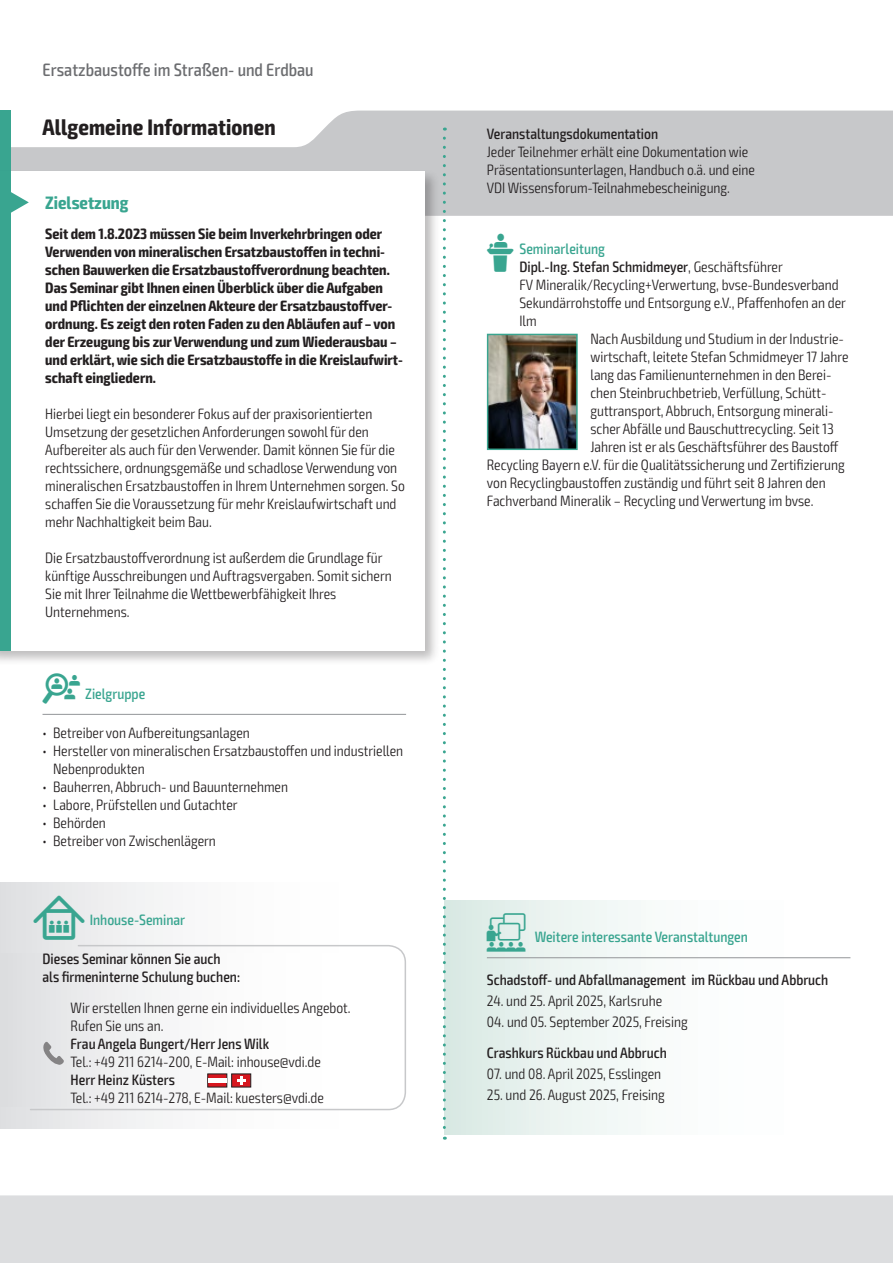
<style>
.page{position:relative;width:893px;height:1263px;background:#fff}
.page>*{position:absolute;margin:0;border:0;box-sizing:border-box;transform-origin:0 0}
.t1{font:700 condensed 22.5px "Exo 2";letter-spacing:.005em;color:#231f20}
.t2{font:500 condensed 18px "Exo 2";color:#6c6d70}
.t3{font:700 condensed 18px "Exo 2";color:#39a590}
.t4{font:300 condensed 15px/18px "Exo 2";color:#231f20}
.t5{font:700 condensed 15px/18px "Exo 2";color:#231f20}
.t6{font:500 condensed 15px/18px "Exo 2";color:#231f20}
.t7{font:500 condensed 15px "Exo 2";color:#39a590}
.s1{font-family:"VDI Iconset S4 A Regular";font-weight:400;font-stretch:normal}
.s2{font-weight:300}
.s3{font-family:"VDI Iconset S4 A Regular";font-weight:400;font-stretch:normal;font-size:15.45px}
.s4{font-family:"VDI Iconset S4 A Regular";font-weight:400;font-stretch:normal;font-size:19.5px}
</style>
<div class="page">
<div style="left:0;top:1195px;width:893px;height:68px;background:#dcdddf"></div>
<svg style="left:11px;top:111px;width:881px;height:105px;fill:#c7c8ca"></svg>
<hr style="left:892px;top:111px;width:1px;height:105px;background:#39a590">
<div style="left:0;top:111px;width:11px;height:63px;background:#39a590"></div>
<div style="left:0;top:168px;width:440px;height:498px;background:#231f20;opacity:.3"></div>
<div style="left:0;top:171px;width:424px;height:480px;background:#fff"></div>
<div style="left:0;top:171px;width:11px;height:480px;background:#39a590"></div>
<svg style="left:11px;top:192px;width:18px;height:21px"></svg>
<hr style="left:43px;top:714px;width:363px;height:1px;background:#939598">
<div style="left:444px;top:900px;width:406px;height:234px;background:linear-gradient(to right,#dfece8,#fff)"></div>
<hr style="left:487px;top:957px;width:363px;height:1px;background:#939598">
<div style="left:0;top:882px;width:406px;height:247px;background:linear-gradient(to right,#e4e5e7,#fff)"></div>
<svg style="left:29px;top:944px;width:377px;height:167px"></svg>
<div style="left:0;top:954px;width:383px;height:152px;background:linear-gradient(to right,#e2e3e5,#fff)"></div>
<svg style="left:207px;top:1073px;width:44px;height:14px"></svg>
<hr style="left:208px;top:1078px;width:19px;height:4px;background:#fff">
<svg style="left:43px;top:1042px;width:21px;height:23px"></svg>
<img style="left:490px;top:337px;width:85px;height:110px">
<div style="left:487px;top:334px;width:91px;height:116px;border:2px solid #39a590"></div>
<svg style="left:443px;top:138px;width:3px;height:1002px"></svg>
<p class="t2" style="left:43px;top:59px;width:273px">Ersatzbaustoffe im Straßen- und Erdbau</p>
<h1 class="t1" style="left:43px;top:113px;width:235px">Allgemeine Informationen</h1>
<p class="t6" style="left:487px;top:125px;width:173px">Veranstaltungsdokumentation</p>
<p class="t4" style="left:487px;top:143px;width:270px">Jeder Teilnehmer erhält eine Dokumentation wie<br>Präsentationsunterlagen, Handbuch o.ä. und eine<br>VDI Wissensforum-Teilnahmebescheinigung.</p>
<p class="t5" style="left:45px;top:225px;width:359px">Seit dem 1.8.2023 müssen Sie beim Inverkehrbringen oder Verwenden von mineralischen Ersatzbaustoffen in techni&shy;schen Bauwerken die Ersatzbaustoffverordnung beachten.<br>Das Seminar gibt Ihnen einen Überblick über die Aufgaben und Pflichten der einzelnen Akteure der Ersatzbaustoffver&shy;ordnung. Es zeigt den roten Faden zu den Abläufen auf – von der Erzeugung bis zur Verwendung und zum Wiederausbau – und erklärt, wie sich die Ersatzbaustoffe in die Kreislaufwirt&shy;schaft eingliedern.</p>
<p class="t4" style="left:45px;top:405px;width:361px">Hierbei liegt ein besonderer Fokus auf der praxisorientierten Umsetzung der gesetzlichen Anforderungen sowohl für den Aufbereiter als auch für den Verwender. Damit können Sie für die rechtssichere, ordnungsgemäße und schadlose Verwendung von mineralischen Ersatzbaustoffen in Ihrem Unternehmen sorgen. So schaffen Sie die Voraussetzung für mehr Kreislaufwirtschaft und mehr Nachhaltigkeit beim Bau.</p>
<p class="t4" style="left:45px;top:549px;width:348px">Die Ersatzbaustoffverordnung ist außerdem die Grundlage für künftige Ausschreibungen und Auftragsvergaben. Somit sichern Sie mit Ihrer Teilnahme die Wettbewerbfähigkeit Ihres Unternehmens.</p>
<p class="t3" style="left:45px;top:192px;width:85px">Zielsetzung</p>
<p class="t7" style="left:487px;top:240px;width:120px"><span class="s1">L</span> Seminarleitung</p>
<p class="t6" style="left:519px;top:258px;width:265px">Dipl.-Ing. Stefan Schmidmeyer<span class="s2">, Geschäftsführer</span></p>
<p class="t4" style="left:519px;top:276px;width:321px">FV Mineralik/Recycling+Verwertung, bvse-Bundesverband</p>
<p class="t4" style="left:519px;top:294px;width:328px">Sekundärrohstoffe und Entsorgung e.V., Pfaffenhofen an der</p>
<p class="t4" style="left:519px;top:312px;width:19px">Ilm</p>
<p class="t4" style="left:590px;top:330px;width:255px">Nach Ausbildung und Studium in der Industrie-</p>
<p class="t4" style="left:590px;top:348px;width:260px">wirtschaft, leitete Stefan Schmidmeyer 17 Jahre</p>
<p class="t4" style="left:590px;top:366px;width:243px">lang das Familienunternehmen in den Berei-</p>
<p class="t4" style="left:590px;top:384px;width:237px">chen Steinbruchbetrieb, Verfüllung, Schütt-</p>
<p class="t4" style="left:590px;top:402px;width:245px">guttransport, Abbruch, Entsorgung minerali-</p>
<p class="t4" style="left:590px;top:420px;width:245px">scher Abfälle und Bauschuttrecycling. Seit 13</p>
<p class="t4" style="left:590px;top:438px;width:250px">Jahren ist er als Geschäftsführer des Baustoff</p>
<p class="t4" style="left:487px;top:456px;width:359px">Recycling Bayern e.V. für die Qualitätssicherung und Zertifizierung</p>
<p class="t4" style="left:487px;top:474px;width:340px">von Recyclingbaustoffen zuständig und führt seit 8 Jahren den</p>
<p class="t4" style="left:487px;top:492px;width:328px">Fachverband Mineralik – Recycling und Verwertung im bvse.</p>
<p class="t7" style="left:43px;top:685px;width:104px"><span class="s1">Z</span> Zielgruppe</p>
<p class="t4" style="left:43px;top:724px;width:209px">• Betreiber von Aufbereitungsanlagen</p>
<p class="t4" style="left:53px;top:742px;width:352px;text-indent:-11px">• Hersteller von mineralischen Ersatzbaustoffen und industriellen<br>Nebenprodukten</p>
<p class="t4" style="left:43px;top:778px;width:247px">• Bauherren, Abbruch- und Bauunternehmen</p>
<p class="t4" style="left:43px;top:796px;width:197px">• Labore, Prüfstellen und Gutachter</p>
<p class="t4" style="left:43px;top:814px;width:65px">• Behörden</p>
<p class="t4" style="left:43px;top:832px;width:175px">• Betreiber von Zwischenlägern</p>
<p class="t7" style="left:33px;top:911px;width:153px"><span class="s3">I</span> Inhouse-Seminar</p>
<p class="t6" style="left:43px;top:950px;width:199px">Dieses Seminar können Sie auch als firmeninterne Schulung buchen:</p>
<p class="t4" style="left:71px;top:999px;width:282px">Wir erstellen Ihnen gerne ein individuelles Angebot.<br>Rufen Sie uns an.</p>
<p class="t6" style="left:71px;top:1035px;width:200px">Frau Angela Bungert/Herr Jens Wilk</p>
<p class="t4" style="left:71px;top:1053px;width:252px">Tel.: +49 211 6214-200, E-Mail: inhouse@vdi.de</p>
<p class="t6" style="left:71px;top:1071px;width:106px">Herr Heinz Küsters</p>
<p class="t4" style="left:71px;top:1089px;width:255px">Tel.: +49 211 6214-278, E-Mail: kuesters@vdi.de</p>
<p class="t7" style="left:487px;top:928px;width:263px"><span class="s4">W</span> Weitere interessante Veranstaltungen</p>
<p class="t6" style="left:487px;top:971px;width:343px">Schadstoff- und Abfallmanagement im Rückbau und Abbruch</p>
<p class="t4" style="left:487px;top:992px;width:177px">24. und 25. April 2025, Karlsruhe</p>
<p class="t4" style="left:487px;top:1013px;width:202px">04. und 05. September 2025, Freising</p>
<p class="t6" style="left:487px;top:1044px;width:181px">Crashkurs Rückbau und Abbruch</p>
<p class="t4" style="left:487px;top:1065px;width:176px">07. und 08. April 2025, Esslingen</p>
<p class="t4" style="left:487px;top:1086px;width:179px">25. und 26. August 2025, Freising</p>
</div>
